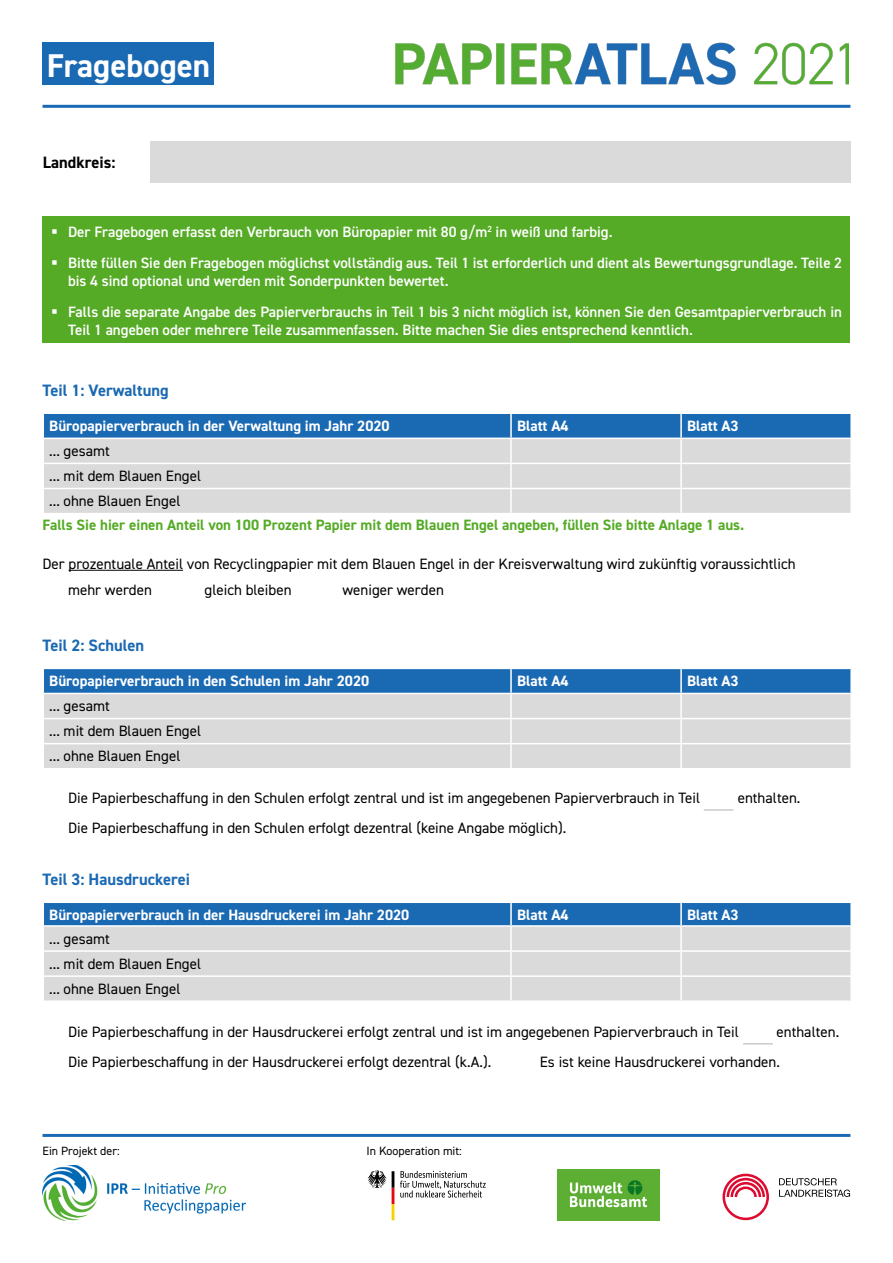
<style>
.page{position:relative;width:893px;height:1263px;background:#fff}
.page>*{position:absolute;margin:0;border:0;box-sizing:border-box;transform-origin:0 0}
.t1{font:700 33px "DIN2014";color:#fff}
.t2{font:700 16.5px "DIN2014";color:#1a69b3}
.t3{font:700 16.5px "DIN2014";color:#000}
.t4{font:15px/25px "DIN2014";color:#000}
.t5{font:600 15px/30.8px "DIN2014";color:#fff}
.t6{font:700 15px "DIN2014";color:#fff}
.t7{font:700 15px "DIN2014";color:#55ab26}
.t8{font:12px "DIN2014";color:#000}
</style>
<div class="page">
<div style="left:43px;top:43px;width:171px;height:42px;background:#1a69b3"></div>
<hr style="left:43px;top:105px;width:807px;height:3px;background:#1a69b3">
<hr style="left:43px;top:1134px;width:807px;height:3px;background:#1a69b3">
<div style="left:150px;top:141px;width:700px;height:41px;background:#dadada"></div>
<svg style="left:43px;top:413px;width:808px;height:100px;background:#aec1d2"></svg>
<hr style="left:511px;top:488px;width:170px;height:1px;background:#fff">
<hr style="left:510px;top:489px;width:2px;height:24px;background:#fff">
<hr style="left:681px;top:488px;width:171px;height:1px;background:#fff">
<hr style="left:680px;top:489px;width:2px;height:24px;background:#fff">
<hr style="left:850px;top:489px;width:2px;height:24px;background:#fff">
<hr style="left:69px;top:570px;width:114px;height:1px;background:#000">
<svg style="left:43px;top:668px;width:808px;height:100px;background:#aec1d2"></svg>
<hr style="left:511px;top:743px;width:170px;height:1px;background:#fff">
<hr style="left:510px;top:744px;width:2px;height:24px;background:#fff">
<hr style="left:681px;top:743px;width:171px;height:1px;background:#fff">
<hr style="left:680px;top:744px;width:2px;height:24px;background:#fff">
<hr style="left:850px;top:744px;width:2px;height:24px;background:#fff">
<svg style="left:43px;top:902px;width:808px;height:98px;background:#b0c2d3"></svg>
<hr style="left:511px;top:975px;width:170px;height:2px;background:#fff">
<hr style="left:510px;top:977px;width:2px;height:23px;background:#fff">
<hr style="left:681px;top:975px;width:171px;height:2px;background:#fff">
<hr style="left:680px;top:977px;width:2px;height:23px;background:#fff">
<hr style="left:850px;top:977px;width:2px;height:23px;background:#fff">
<svg style="left:704px;top:810px;width:29px;height:1px"></svg>
<hr style="left:743px;top:1043px;width:30px;height:1px;background:#b3b2b2">
<img style="left:43px;top:1165px;width:203px;height:55px">
<svg style="left:779px;top:1178px;width:71px;height:19px"></svg>
<svg style="left:722px;top:1174px;width:47px;height:46px"></svg>
<img style="left:558px;top:1169px;width:101px;height:51px">
<svg style="left:400px;top:1171px;width:86px;height:26px"></svg>
<svg style="left:368px;top:1170px;width:26px;height:50px"></svg>
<img style="left:396px;top:43px;width:452px;height:42px">
<div style="left:43px;top:217px;width:807px;height:126px;background:#55ab26"></div>
<h1 class="t1" style="left:47px;top:43px;width:165px">Fragebogen</h1>
<p class="t3" style="left:43px;top:151px;width:74px">Landkreis:</p>
<p class="t5" style="left:68px;top:216px;width:775px">Der Fragebogen erfasst den Verbrauch von Büropapier mit 80 g/m<sup>2</sup> in weiß und farbig.<br>Bitte füllen Sie den Fragebogen möglichst vollständig aus. Teil 1 ist erforderlich und dient als Bewertungsgrundlage. Teile 2</p>
<p class="t5" style="left:68px;top:265px;width:775px">bis 4 sind optional und werden mit Sonderpunkten bewertet.<br>Falls die separate Angabe des Papierverbrauchs in Teil 1 bis 3 nicht möglich ist, können Sie den Gesamtpapierverbrauch in</p>
<p class="t5" style="left:68px;top:314px;width:626px">Teil 1 angeben oder mehrere Teile zusammenfassen. Bitte machen Sie dies entsprechend kenntlich.</p>
<p class="t2" style="left:43px;top:379px;width:128px">Teil 1: Verwaltung</p>
<p class="t6" style="left:49px;top:416px;width:342px">Büropapierverbrauch in der Verwaltung im Jahr 2020</p>
<p class="t6" style="left:517px;top:416px;width:53px">Blatt A4</p>
<p class="t6" style="left:687px;top:416px;width:53px">Blatt A3</p>
<p class="t4" style="left:49px;top:438px;width:153px">... gesamt<br>... mit dem Blauen Engel ... ohne Blauen Engel</p>
<p class="t7" style="left:43px;top:515px;width:703px">Falls Sie hier einen Anteil von 100 Prozent Papier mit dem Blauen Engel angeben, füllen Sie bitte Anlage 1 aus.</p>
<p class="t4" style="left:68px;top:550px;width:729px;line-height:26.5px;text-indent:-26px">Der prozentuale Anteil von Recyclingpapier mit dem Blauen Engel in der Kreisverwaltung wird zukünftig voraussichtlich mehr werden</p>
<p class="t4" style="left:205px;top:577px;width:89px">gleich bleiben</p>
<p class="t4" style="left:343px;top:577px;width:103px">weniger werden</p>
<p class="t2" style="left:43px;top:634px;width:103px">Teil 2: Schulen</p>
<p class="t6" style="left:49px;top:671px;width:321px">Büropapierverbrauch in den Schulen im Jahr 2020</p>
<p class="t6" style="left:517px;top:671px;width:53px">Blatt A4</p>
<p class="t6" style="left:687px;top:671px;width:53px">Blatt A3</p>
<p class="t4" style="left:49px;top:693px;width:153px">... gesamt<br>... mit dem Blauen Engel ... ohne Blauen Engel</p>
<p class="t4" style="left:68px;top:785px;width:634px">Die Papierbeschaffung in den Schulen erfolgt zentral und ist im angegebenen Papierverbrauch in Teil</p>
<p class="t4" style="left:738px;top:785px;width:64px">enthalten.</p>
<p class="t4" style="left:68px;top:815px;width:500px">Die Papierbeschaffung in den Schulen erfolgt dezentral (keine Angabe möglich).</p>
<p class="t2" style="left:43px;top:868px;width:149px">Teil 3: Hausdruckerei</p>
<p class="t6" style="left:49px;top:905px;width:362px">Büropapierverbrauch in der Hausdruckerei im Jahr 2020</p>
<p class="t6" style="left:517px;top:905px;width:53px">Blatt A4</p>
<p class="t6" style="left:687px;top:905px;width:53px">Blatt A3</p>
<p class="t4" style="left:49px;top:926px;width:153px">... gesamt<br>... mit dem Blauen Engel ... ohne Blauen Engel</p>
<p class="t4" style="left:68px;top:1018px;width:672px">Die Papierbeschaffung in der Hausdruckerei erfolgt zentral und ist im angegebenen Papierverbrauch in Teil</p>
<p class="t4" style="left:776px;top:1018px;width:64px">enthalten.</p>
<p class="t4" style="left:68px;top:1049px;width:425px">Die Papierbeschaffung in der Hausdruckerei erfolgt dezentral (k.A.).</p>
<p class="t4" style="left:540px;top:1049px;width:242px">Es ist keine Hausdruckerei vorhanden.</p>
<p class="t8" style="left:43px;top:1144px;width:79px">Ein Projekt der:</p>
<p class="t8" style="left:367px;top:1144px;width:97px">In Kooperation mit:</p>
</div>
